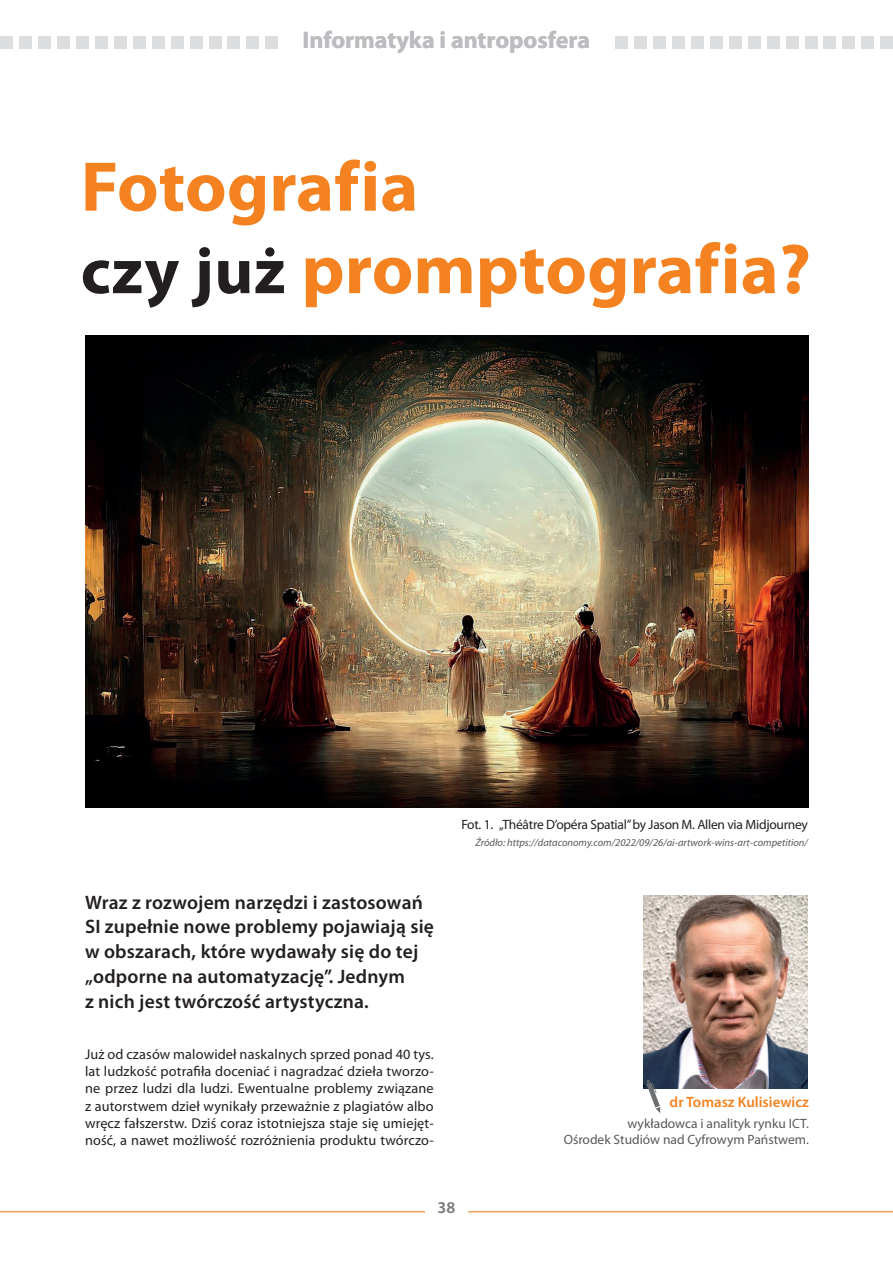
<style>
.page{position:relative;width:893px;height:1263px;background:#fff}
.page>*{position:absolute;margin:0;border:0;box-sizing:border-box;transform-origin:0 0}
.t1{font:700 70.95px/82.5px "Myriad Pro";color:#f58220}
.t2{font:700 24px "Myriad Pro";color:#bcbdc0}
.t3{font:600 19.5px/24.8px "Myriad Pro";letter-spacing:.01em;color:#231f20}
.t4{font:600 16.5px "Myriad Pro";color:#76787b}
.t5{font:600 15px "Myriad Pro";color:#f58220}
.t6{font:14.25px/17.2px "Myriad Pro";letter-spacing:.01em;color:#231f20;text-align:justify}
.t7{font:13.5px/16.5px "Myriad Pro";color:#57585a;text-align:right}
.t8{font:13.5px "Myriad Pro";letter-spacing:-.02em;color:#231f20}
.t9{font:italic 10.5px "Myriad Pro";color:#57585a}
.s1{font-size:65.7px;color:#231f20}
</style>
<div class="page">
<hr style="left:0;top:1211px;width:893px;height:1px;background:#f58220">
<div style="left:425px;top:1195px;width:43px;height:23px;background:#fff"></div>
<div style="left:880px;top:36px;width:13px;height:13px;background:#dcdddf"></div>
<div style="left:861px;top:36px;width:13px;height:13px;background:#dcdddf"></div>
<div style="left:823px;top:36px;width:13px;height:13px;background:#dcdddf"></div>
<div style="left:805px;top:36px;width:13px;height:13px;background:#dcdddf"></div>
<div style="left:786px;top:36px;width:12px;height:13px;background:#dcdddf"></div>
<div style="left:653px;top:36px;width:13px;height:13px;background:#dcdddf"></div>
<div style="left:615px;top:36px;width:13px;height:13px;background:#dcdddf"></div>
<div style="left:634px;top:36px;width:13px;height:13px;background:#dcdddf"></div>
<div style="left:729px;top:36px;width:13px;height:13px;background:#dcdddf"></div>
<div style="left:710px;top:36px;width:13px;height:13px;background:#dcdddf"></div>
<div style="left:672px;top:36px;width:13px;height:13px;background:#dcdddf"></div>
<div style="left:748px;top:36px;width:13px;height:13px;background:#dcdddf"></div>
<div style="left:691px;top:36px;width:13px;height:13px;background:#dcdddf"></div>
<div style="left:767px;top:36px;width:12px;height:13px;background:#dcdddf"></div>
<div style="left:842px;top:36px;width:13px;height:13px;background:#dcdddf"></div>
<div style="left:265px;top:36px;width:13px;height:13px;background:#dcdddf"></div>
<div style="left:209px;top:36px;width:13px;height:13px;background:#dcdddf"></div>
<div style="left:228px;top:36px;width:12px;height:13px;background:#dcdddf"></div>
<div style="left:95px;top:36px;width:13px;height:13px;background:#dcdddf"></div>
<div style="left:57px;top:36px;width:13px;height:13px;background:#dcdddf"></div>
<div style="left:19px;top:36px;width:13px;height:13px;background:#dcdddf"></div>
<div style="left:0;top:36px;width:13px;height:13px;background:#dcdddf"></div>
<div style="left:38px;top:36px;width:13px;height:13px;background:#dcdddf"></div>
<div style="left:76px;top:36px;width:13px;height:13px;background:#dcdddf"></div>
<div style="left:171px;top:36px;width:13px;height:12px;background:#dcdddf"></div>
<div style="left:152px;top:36px;width:13px;height:13px;background:#dcdddf"></div>
<div style="left:114px;top:36px;width:13px;height:13px;background:#dcdddf"></div>
<div style="left:133px;top:36px;width:13px;height:13px;background:#dcdddf"></div>
<div style="left:246px;top:36px;width:13px;height:13px;background:#dcdddf"></div>
<div style="left:190px;top:36px;width:12px;height:13px;background:#dcdddf"></div>
<img style="left:644px;top:895px;width:164px;height:193px">
<svg style="left:646px;top:1080px;width:14px;height:33px"></svg>
<img style="left:85px;top:335px;width:723px;height:473px">
<h2 class="t2" style="left:302px;top:25px;width:289px">Informatyka i antroposfera</h2>
<h1 class="t1" style="left:81px;top:143px;width:732px">Fotografia<br><span class="s1">czy już</span> promptografia?</h1>
<h3 class="t3" style="left:85px;top:889px;width:350px">Wraz z rozwojem narzędzi i zastosowań SI zupełnie nowe problemy pojawiają się w obszarach, które wydawały się do tej „odporne na automatyzację”. Jednym<br>z nich jest twórczość artystyczna.</h3>
<p class="t6" style="left:85px;top:1045px;width:350px">Już od czasów malowideł naskalnych sprzed ponad 40 tys. lat ludzkość potrafiła doceniać i nagradzać dzieła tworzo&shy;ne przez ludzi dla ludzi. Ewentualne problemy związane z autorstwem dzieł wynikały przeważnie z plagiatów albo wręcz fałszerstw. Dziś coraz istotniejsza staje się umiejęt&shy;ność, a nawet możliwość rozróżnienia produktu twórczo-</p>
<p class="t8" style="left:461px;top:816px;width:348px">Fot. 1. „Théâtre D’opéra Spatial” by Jason M. Allen via Midjourney</p>
<p class="t9" style="left:475px;top:836px;width:334px">Źródło: https://dataconomy.com/2022/09/26/ai-artwork-wins-art-competition/</p>
<p class="t5" style="left:670px;top:1092px;width:141px">dr Tomasz Kulisiewicz</p>
<p class="t7" style="left:564px;top:1115px;width:247px">wykładowca i analityk rynku ICT.<br>Ośrodek Studiów nad Cyfrowym Państwem.</p>
<p class="t4" style="left:438px;top:1197px;width:19px">38</p>
</div>
